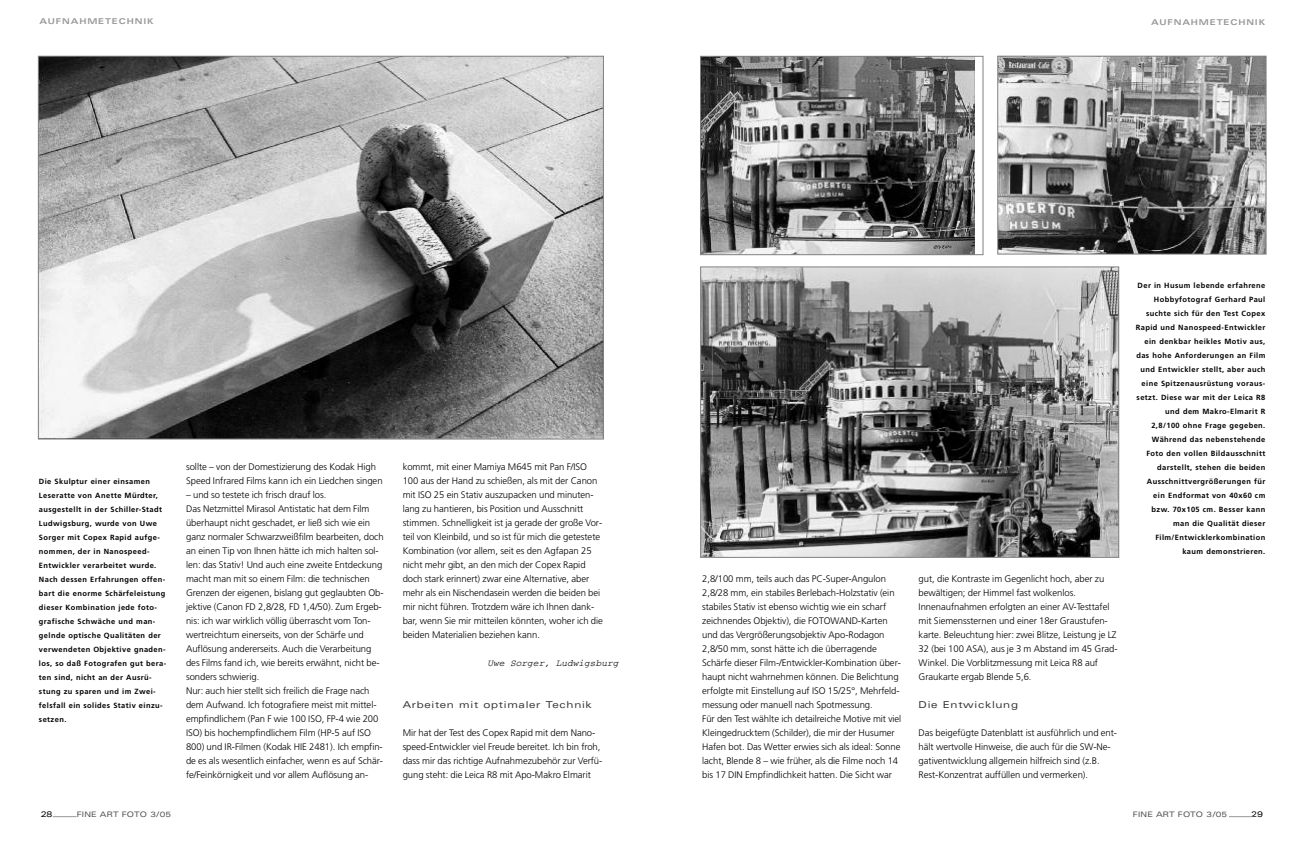
<style>
.page{position:relative;width:1304px;height:842px;background:#fff}
.page>*{position:absolute;margin:0;border:0;box-sizing:border-box;transform-origin:0 0}
.t1{font:300 9.5px/14px "Frutiger";letter-spacing:-.005em;color:#000}
.t2{font:expanded 9.5px "Univers";letter-spacing:.075em;color:#333}
.t3{font:italic 9.5px "Courier";color:#000}
.t4{font:700 expanded 8px "Univers";letter-spacing:.11em;color:#999}
.t5{font:expanded 8px "Univers";color:#000}
.t6{font:700 7.5px/14px "Frutiger";letter-spacing:.055em;color:#000}
.t7{font:expanded 7.5px "Univers";letter-spacing:.02em;color:#4d4d4d}
</style>
<div class="page">
<svg style="left:53px;top:816px;width:24px;height:1px"></svg>
<svg style="left:1229px;top:816px;width:24px;height:1px"></svg>
<img style="left:40px;top:58px;width:562px;height:379px">
<img style="left:702px;top:58px;width:273px;height:195px">
<div style="left:700px;top:56px;width:283px;height:199px;border:1px solid #808080"></div>
<img style="left:999px;top:58px;width:265px;height:194px">
<div style="left:997px;top:56px;width:269px;height:198px;border:1px solid #808080"></div>
<img style="left:702px;top:268px;width:415px;height:288px">
<div style="left:700px;top:266px;width:419px;height:292px;border:1px solid #808080"></div>
<p class="t4" style="left:40px;top:18px;width:116px">AUFNAHMETECHNIK</p>
<p class="t4" style="left:1151px;top:19px;width:116px">AUFNAHMETECHNIK</p>
<p class="t6" style="left:39px;top:475px;width:129px">Die Skulptur einer einsamen<br>Leseratte von Anette Mürdter, ausgestellt in der Schiller-Stadt<br>Ludwigsburg, wurde von Uwe<br>Sorger mit Copex Rapid aufge&shy;nommen, der in Nanospeed-<br>Entwickler verarbeitet wurde.<br>Nach dessen Erfahrungen offen&shy;bart die enorme Schärfeleistung dieser Kombination jede foto&shy;grafische Schwäche und man&shy;gelnde optische Qualitäten der verwendeten Objektive gnaden&shy;los, so daß Fotografen gut bera&shy;ten sind, nicht an der Ausrü&shy;stung zu sparen und im Zwei&shy;felsfall ein solides Stativ einzu&shy;setzen.</p>
<p class="t5" style="left:41px;top:811px;width:13px">28</p>
<p class="t7" style="left:77px;top:811px;width:96px">FINE ART FOTO 3/05</p>
<p class="t1" style="left:186px;top:460px;width:198px">sollte – von der Domestizierung des Kodak High<br>Speed Infrared Films kann ich ein Liedchen singen</p>
<p class="t1" style="left:186px;top:488px;width:199px">– und so testete ich frisch drauf los.<br>Das Netzmittel Mirasol Antistatic hat dem Film überhaupt nicht geschadet, er ließ sich wie ein ganz normaler Schwarzweißfilm bearbeiten, doch an einen Tip von Ihnen hätte ich mich halten sol&shy;len: das Stativ! Und auch eine zweite Entdeckung macht man mit so einem Film: die technischen Grenzen der eigenen, bislang gut geglaubten Ob&shy;jektive (Canon FD 2,8/28, FD 1,4/50). Zum Ergeb&shy;nis: ich war wirklich völlig überrascht vom Ton&shy;wertreichtum einerseits, von der Schärfe und Auflösung andererseits. Auch die Verarbeitung des Films fand ich, wie bereits erwähnt, nicht be&shy;sonders schwierig.<br>Nur: auch hier stellt sich freilich die Frage nach dem Aufwand. Ich fotografiere meist mit mittel&shy;empfindlichem (Pan F wie 100 ISO, FP-4 wie 200<br>ISO) bis hochempfindlichem Film (HP-5 auf ISO 800) und IR-Filmen (Kodak HIE 2481). Ich empfin&shy;de es als wesentlich einfacher, wenn es auf Schär&shy;fe/Feinkörnigkeit und vor allem Auflösung an-</p>
<p class="t1" style="left:403px;top:460px;width:202px">kommt, mit einer Mamiya M645 mit Pan F/ISO 100 aus der Hand zu schießen, als mit der Canon mit ISO 25 ein Stativ auszupacken und minuten&shy;lang zu hantieren, bis Position und Ausschnitt stimmen. Schnelligkeit ist ja gerade der große Vor&shy;teil von Kleinbild, und so ist für mich die getestete Kombination (vor allem, seit es den Agfapan 25 nicht mehr gibt, an den mich der Copex Rapid doch stark erinnert) zwar eine Alternative, aber mehr als ein Nischendasein werden die beiden bei mir nicht führen. Trotzdem wäre ich Ihnen dank&shy;bar, wenn Sie mir mitteilen könnten, woher ich die beiden Materialien beziehen kann.</p>
<p class="t3" style="left:487px;top:660px;width:134px">Uwe Sorger, Ludwigsburg</p>
<p class="t2" style="left:403px;top:701px;width:191px">Arbeiten mit optimaler Technik</p>
<p class="t1" style="left:403px;top:726px;width:201px">Mir hat der Test des Copex Rapid mit dem Nano&shy;speed-Entwickler viel Freude bereitet. Ich bin froh, dass mir das richtige Aufnahmezubehör zur Verfü&shy;gung steht: die Leica R8 mit Apo-Makro Elmarit</p>
<p class="t1" style="left:702px;top:572px;width:201px">2,8/100 mm, teils auch das PC-Super-Angulon 2,8/28 mm, ein stabiles Berlebach-Holzstativ (ein stabiles Stativ ist ebenso wichtig wie ein scharf zeichnendes Objektiv), die FOTOWAND-Karten und das Vergrößerungsobjektiv Apo-Rodagon 2,8/50 mm, sonst hätte ich die überragende Schärfe dieser Film-/Entwickler-Kombination über&shy;haupt nicht wahrnehmen können. Die Belichtung erfolgte mit Einstellung auf ISO 15/25°, Mehrfeld&shy;messung oder manuell nach Spotmessung.<br>Für den Test wählte ich detailreiche Motive mit viel Kleingedrucktem (Schilder), die mir der Husumer Hafen bot. Das Wetter erwies sich als ideal: Sonne lacht, Blende 8 – wie früher, als die Filme noch 14 bis 17 DIN Empfindlichkeit hatten. Die Sicht war</p>
<p class="t1" style="left:919px;top:572px;width:200px">gut, die Kontraste im Gegenlicht hoch, aber zu bewältigen; der Himmel fast wolkenlos.<br>Innenaufnahmen erfolgten an einer AV-Testtafel mit Siemenssternen und einer 18er Graustufen&shy;karte. Beleuchtung hier: zwei Blitze, Leistung je LZ 32 (bei 100 ASA), aus je 3 m Abstand im 45 Grad-Winkel. Die Vorblitzmessung mit Leica R8 auf Graukarte ergab Blende 5,6.</p>
<p class="t2" style="left:919px;top:701px;width:101px">Die Entwicklung</p>
<p class="t1" style="left:919px;top:726px;width:200px">Das beigefügte Datenblatt ist ausführlich und ent&shy;hält wertvolle Hinweise, die auch für die SW-Ne&shy;gativentwicklung allgemein hilfreich sind (z.B.<br>Rest-Konzentrat auffüllen und vermerken).</p>
<p class="t6" style="left:1136px;top:279px;width:131px;text-align:right">Der in Husum lebende erfahrene<br>Hobbyfotograf Gerhard Paul suchte sich für den Test Copex<br>Rapid und Nanospeed-Entwickler ein denkbar heikles Motiv aus, das hohe Anforderungen an Film und Entwickler stellt, aber auch eine Spitzenausrüstung voraus&shy;setzt. Diese war mit der Leica R8 und dem Makro-Elmarit R<br>2,8/100 ohne Frage gegeben.<br>Während das nebenstehende<br>Foto den vollen Bildausschnitt darstellt, stehen die beiden<br>Ausschnittvergrößerungen für ein Endformat von 40x60 cm bzw. 70x105 cm. Besser kann man die Qualität dieser<br>Film/Entwicklerkombination kaum demonstrieren.</p>
<p class="t7" style="left:1133px;top:811px;width:96px">FINE ART FOTO 3/05</p>
<p class="t5" style="left:1251px;top:811px;width:13px">29</p>
</div>
